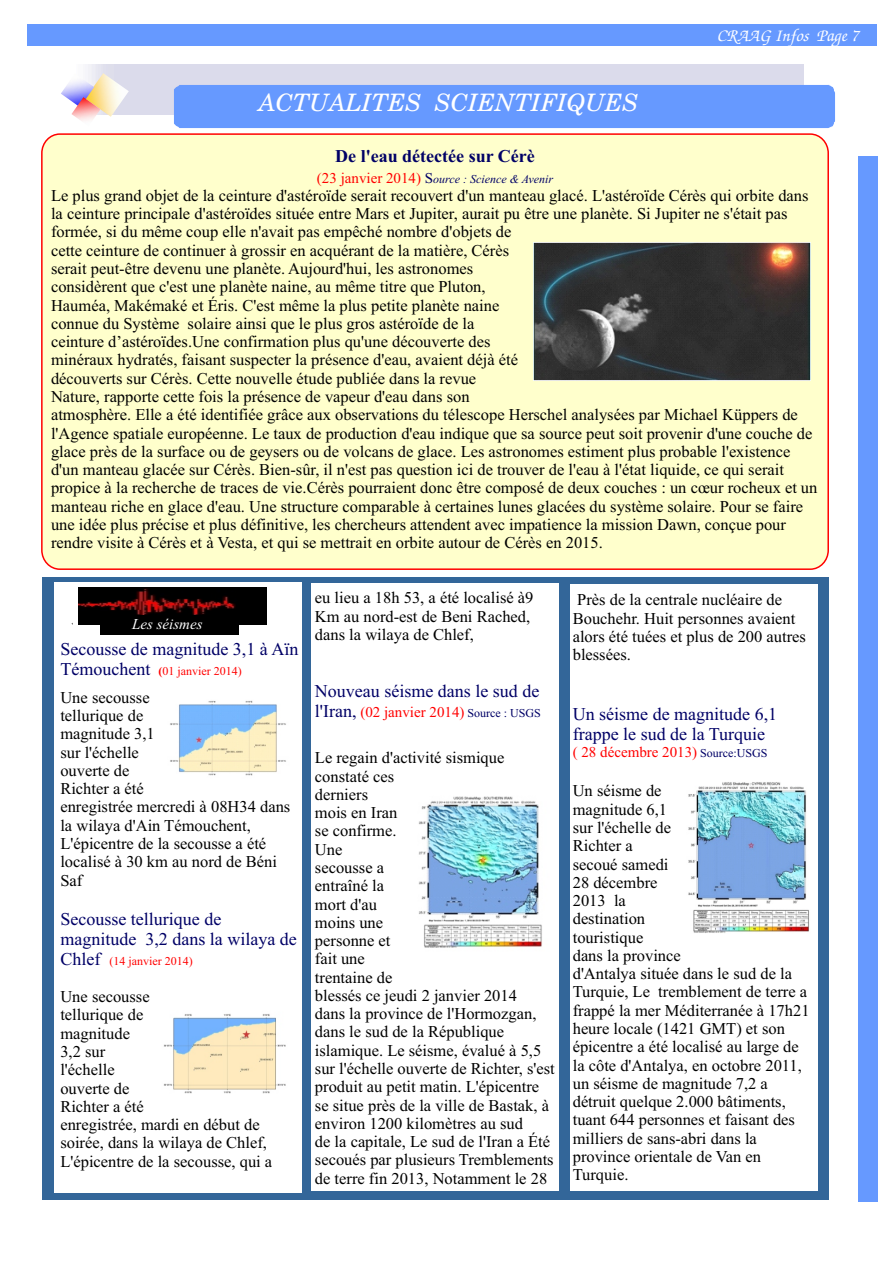
<style>
.page{position:relative;width:894px;height:1263px;background:#fff}
.page>*{position:absolute;margin:0;border:0;box-sizing:border-box;transform-origin:0 0}
.t1{font:italic 24px "New Century Schoolbook";color:#fff}
.t2{font:18px/20px "Times New Roman";color:#006}
.t3{font:700 18px "Times New Roman";color:#006}
.t4{font:italic 18px "ITC Zapf Chancery";color:#fff}
.t5{font:16.5px/18.3px "Times New Roman";color:#000}
.t6{font:15px "Times New Roman";color:#f00}
.t7{font:italic 15px "Times New Roman";color:#fff}
.t8{font:12px "Times New Roman";color:#f00}
.t9{font:italic 12px "Times New Roman";color:#006}
.s1{font-style:normal;font-size:15px}
.s2{font-weight:700}
.s3{font-size:18px;color:#006}
.s4{font-size:12px;color:#006}
</style>
<div class="page">
<div style="left:27px;top:24px;width:849px;height:22px;background:#69f"></div>
<div style="left:858px;top:156px;width:20px;height:1045px;background:#69f"></div>
<div style="left:116px;top:64px;width:688px;height:51px;background:#dbdbeb"></div>
<div style="left:174px;top:85px;width:661px;height:43px;background:#69f"></div>
<hr style="left:79px;top:64px;width:1px;height:51px;background:#fafafc">
<hr style="left:80px;top:64px;width:1px;height:51px;background:#fafafc">
<hr style="left:81px;top:64px;width:1px;height:51px;background:#fafafc">
<hr style="left:82px;top:64px;width:1px;height:51px;background:#fafafc">
<hr style="left:83px;top:64px;width:1px;height:51px;background:#f7f7fa">
<hr style="left:84px;top:64px;width:2px;height:51px;background:#f7f7fa">
<hr style="left:86px;top:64px;width:1px;height:51px;background:#f5f5fa">
<hr style="left:87px;top:64px;width:1px;height:51px;background:#f5f5fa">
<hr style="left:89px;top:64px;width:1px;height:51px;background:#f2f2f7">
<hr style="left:90px;top:64px;width:1px;height:51px;background:#f2f2f7">
<hr style="left:91px;top:64px;width:1px;height:51px;background:#f0f0f5">
<hr style="left:92px;top:64px;width:1px;height:51px;background:#ededf5">
<hr style="left:93px;top:64px;width:1px;height:51px;background:#ededf5">
<hr style="left:94px;top:64px;width:1px;height:51px;background:#ededf5">
<hr style="left:95px;top:64px;width:2px;height:51px;background:#ebebf2">
<hr style="left:97px;top:64px;width:1px;height:51px;background:#e8e8f2">
<hr style="left:98px;top:64px;width:1px;height:51px;background:#e8e8f2">
<hr style="left:99px;top:64px;width:1px;height:51px;background:#e6e6f0">
<hr style="left:100px;top:64px;width:1px;height:51px;background:#e6e6f0">
<hr style="left:101px;top:64px;width:1px;height:51px;background:#e3e3f0">
<hr style="left:102px;top:64px;width:1px;height:51px;background:#e3e3ed">
<hr style="left:103px;top:64px;width:1px;height:51px;background:#e0e0ed">
<hr style="left:104px;top:64px;width:1px;height:51px;background:#e0e0ed">
<hr style="left:105px;top:64px;width:2px;height:51px;background:#e0e0ed">
<hr style="left:107px;top:64px;width:2px;height:51px;background:#dedeed">
<hr style="left:109px;top:64px;width:2px;height:51px;background:#dedeeb">
<hr style="left:111px;top:64px;width:3px;height:51px;background:#dedeeb">
<hr style="left:114px;top:64px;width:1px;height:51px;background:#dbdbeb">
<img style="left:88px;top:73px;width:41px;height:44px">
<img style="left:61px;top:74px;width:33px;height:27px">
<img style="left:71px;top:97px;width:30px;height:24px">
<div style="left:42px;top:577px;width:786px;height:622px;background:#369"></div>
<div style="left:54px;top:582px;width:248px;height:611px;background:#fff"></div>
<div style="left:312px;top:583px;width:247px;height:608px;background:#fff"></div>
<div style="left:570px;top:584px;width:247px;height:607px;background:#fff"></div>
<img style="left:79px;top:587px;width:187px;height:38px">
<div style="left:100px;top:616px;width:139px;height:19px;background:#000"></div>
<div style="left:41px;top:133px;width:788px;height:437px;background:#ffc;border:2px solid #f00;border-radius:18px"></div>
<img style="left:418px;top:796px;width:124px;height:152px">
<img style="left:533px;top:242px;width:278px;height:138px">
<img style="left:164px;top:1014px;width:122px;height:80px">
<img style="left:170px;top:700px;width:116px;height:76px">
<img style="left:688px;top:782px;width:121px;height:151px">
<h1 class="t1" style="left:259px;top:94px;width:381px">ACTUALITES SCIENTIFIQUES</h1>
<p class="t4" style="left:717px;top:27px;width:143px">CRAAG Infos Page 7</p>
<p class="t3" style="left:335px;top:150px;width:201px">De l'eau détectée sur Cérè</p>
<p class="t9" style="left:425px;top:174px;width:130px"><span class="s1">S</span>ource : Science &amp; Avenir</p>
<p class="t6" style="left:317px;top:172px;width:106px">(23 janvier 2014)</p>
<p class="t5" style="left:51px;top:188px;width:768px">Le plus grand objet de la ceinture d'astéroïde serait recouvert d'un manteau glacé. L'astéroïde Cérès qui orbite dans la ceinture principale d'astéroïdes située entre Mars et Jupiter, aurait pu être une planète. Si Jupiter ne s'était pas formée, si du même coup elle n'avait pas empêché nombre d'objets de<br>cette ceinture de continuer à grossir en acquérant de la matière, Cérès<br>serait peut-être devenu une planète. Aujourd'hui, les astronomes<br>considèrent que c'est une planète naine, au même titre que Pluton,<br>Hauméa, Makémaké et Éris. C'est même la plus petite planète naine<br>connue du Système solaire ainsi que le plus gros astéroïde de la<br>ceinture d’astéroïdes.Une confirmation plus qu'une découverte des<br>minéraux hydratés, faisant suspecter la présence d'eau, avaient déjà été<br>découverts sur Cérès. Cette nouvelle étude publiée dans la revue<br>Nature, rapporte cette fois la présence de vapeur d'eau dans son<br>atmosphère. Elle a été identifiée grâce aux observations du télescope Herschel analysées par Michael Küppers de l'Agence spatiale européenne. Le taux de production d'eau indique que sa source peut soit provenir d'une couche de glace près de la surface ou de geysers ou de volcans de glace. Les astronomes estiment plus probable l'existence d'un manteau glacée sur Cérès. Bien-sûr, il n'est pas question ici de trouver de l'eau à l'état liquide, ce qui serait propice à la recherche de traces de vie.Cérès pourraient donc être composé de deux couches : un cœur rocheux et un manteau riche en glace d'eau. Une structure comparable à certaines lunes glacées du système solaire. Pour se faire une idée plus précise et plus définitive, les chercheurs attendent avec impatience la mission Dawn, conçue pour rendre visite à Cérès et à Vesta, et qui se mettrait en orbite autour de Cérès en 2015.</p>
<p class="t7" style="left:132px;top:619px;width:72px">Les séismes</p>
<p class="t2" style="left:60px;top:641px;width:239px">Secousse de magnitude 3,1 à Aïn<br>Témouchent</p>
<p class="t8" style="left:159px;top:667px;width:85px"><span class="s2">(</span>01 janvier 2014)</p>
<p class="t5" style="left:60px;top:690px;width:231px">Une secousse<br>tellurique de<br>magnitude 3,1<br>sur l'échelle<br>ouverte de<br>Richter a été<br>enregistrée mercredi à 08H34 dans la wilaya d'Ain Témouchent,<br>L'épicentre de la secousse a été localisé à 30 km au nord de Béni<br>Saf</p>
<p class="t2" style="left:60px;top:911px;width:238px">Secousse tellurique de magnitude 3,2 dans la wilaya de<br>Chlef</p>
<p class="t8" style="left:109px;top:957px;width:85px">(14 janvier 2014)</p>
<p class="t5" style="left:60px;top:989px;width:213px">Une secousse<br>tellurique de<br>magnitude<br>3,2 sur<br>l'échelle<br>ouverte de<br>Richter a été<br>enregistrée, mardi en début de soirée, dans la wilaya de Chlef,<br>L'épicentre de la secousse, qui a</p>
<p class="t5" style="left:315px;top:590px;width:220px">eu lieu a 18h 53, a été localisé à9<br>Km au nord-est de Beni Rached, dans la wilaya de Chlef,</p>
<p class="t2" style="left:315px;top:683px;width:226px">Nouveau séisme dans le sud de</p>
<p class="t6" style="left:315px;top:707px;width:227px"><span class="s3">l'Iran,</span> (02 janvier 2014) <span class="s4">Source : USGS</span></p>
<p class="t5" style="left:315px;top:750px;width:241px">Le regain d'activité sismique constaté ces<br>derniers<br>mois en Iran<br>se confirme.<br>Une<br>secousse a<br>entraîné la<br>mort d'au<br>moins une<br>personne et<br>fait une<br>trentaine de<br>blessés ce jeudi 2 janvier 2014<br>dans la province de l'Hormozgan, dans le sud de la République islamique. Le séisme, évalué à 5,5 sur l'échelle ouverte de Richter, s'est produit au petit matin. L'épicentre se situe près de la ville de Bastak, à environ 1200 kilomètres au sud<br>de la capitale, Le sud de l'Iran a Été secoués par plusieurs Tremblements de terre fin 2013, Notamment le 28</p>
<p class="t5" style="left:573px;top:592px;width:235px">Près de la centrale nucléaire de<br>Bouchehr. Huit personnes avaient alors été tuées et plus de 200 autres blessées.</p>
<p class="t2" style="left:573px;top:706px;width:206px">Un séisme de magnitude 6,1 frappe le sud de la Turquie</p>
<p class="t6" style="left:573px;top:747px;width:196px">( 28 décembre 2013) <span class="s4">Source:USGS</span></p>
<p class="t5" style="left:573px;top:783px;width:238px">Un séisme de<br>magnitude 6,1<br>sur l'échelle de<br>Richter a<br>secoué samedi<br>28 décembre<br>2013 la<br>destination<br>touristique<br>dans la province<br>d'Antalya située dans le sud de la<br>Turquie, Le tremblement de terre a frappé la mer Méditerranée à 17h21 heure locale (1421 GMT) et son épicentre a été localisé au large de la côte d'Antalya, en octobre 2011, un séisme de magnitude 7,2 a détruit quelque 2.000 bâtiments, tuant 644 personnes et faisant des milliers de sans-abri dans la province orientale de Van en<br>Turquie.</p>
</div>
